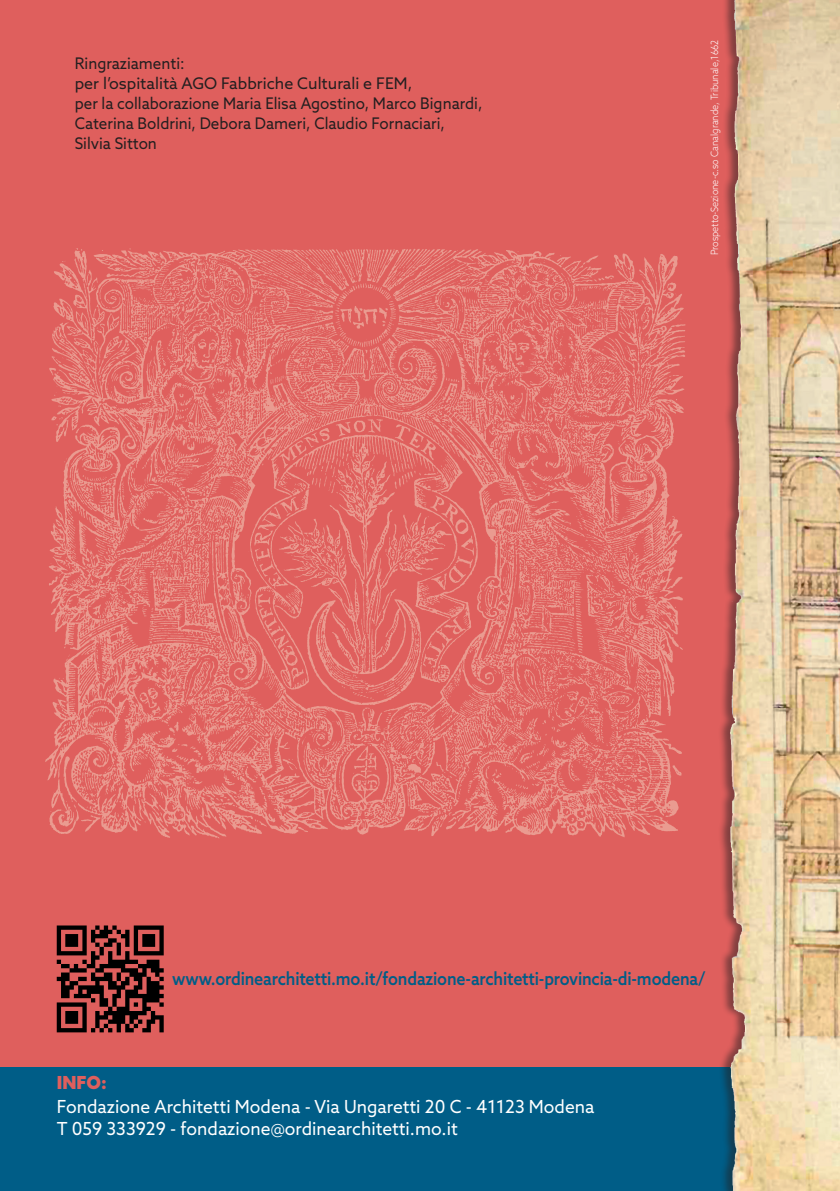
<style>
.page{position:relative;width:840px;height:1191px;background:#fff}
.page>*{position:absolute;margin:0;border:0;box-sizing:border-box;transform-origin:0 0}
.t1{font:18px/22px "Azo Sans";color:#fff}
.t2{font:500 18px "Azo Sans";letter-spacing:-.01em;color:#005d87;scale:.9 1}
.t3{font:900 18px "Azo Sans";color:#df5f5d}
.t4{font:16px/20px "Azo Sans";color:#231f20;scale:.95 1}
.t5{font:300 10px "Azo Sans";color:#fff;scale:.9 1}
</style>
<div class="page">
<div style="left:0;top:0;width:782px;height:1080px;background:#df5f5d"></div>
<div style="left:0;top:1067px;width:782px;height:124px;background:#005d87"></div>
<div style="left:717px;top:0;width:122px;height:1191px;background:#231f20;opacity:.5"></div>
<img style="left:724px;top:0;width:115px;height:1191px">
<svg style="left:57px;top:925px;width:107px;height:107px"></svg>
<img style="left:45px;top:248px;width:641px;height:591px">
<p class="t4" style="left:75px;top:53px;width:430px">Ringraziamenti:<br>per l’ospitalità AGO Fabbriche Culturali e FEM,<br>per la collaborazione Maria Elisa Agostino, Marco Bignardi, Caterina Boldrini, Debora Dameri, Claudio Fornaciari, Silvia Sitton</p>
<p class="t5" style="left:707px;top:255px;width:241px;rotate:-90deg">Prospetto-Sezione-c.so Canalgrande, Tribunale,1662</p>
<p class="t2" style="left:172px;top:966px;width:593px">www.ordinearchitetti.mo.it/fondazione-architetti-provincia-di-modena/</p>
<p class="t3" style="left:57px;top:1070px;width:52px">INFO:</p>
<p class="t1" style="left:57px;top:1095px;width:539px">Fondazione Architetti Modena - Via Ungaretti 20 C - 41123 Modena<br>T 059 333929 - fondazione@ordinearchitetti.mo.it</p>
</div>
